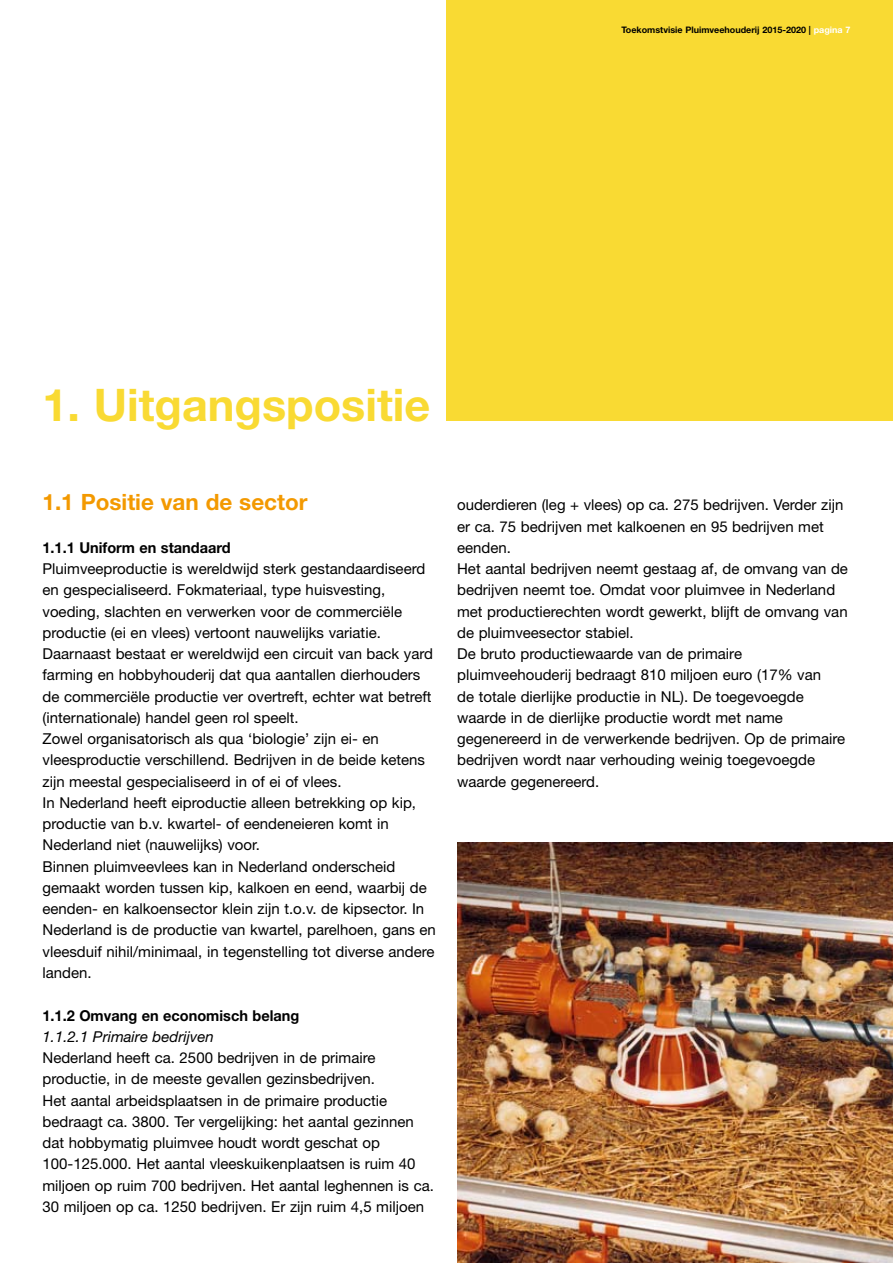
<style>
.page{position:relative;width:893px;height:1263px;background:#fff}
.page>*{position:absolute;margin:0;border:0;box-sizing:border-box;transform-origin:0 0}
.t1{font:700 45px "Helvetica Neue";color:#f9da33}
.t2{font:700 22.5px "Helvetica Neue";color:#f39900}
.t3{font:15px/21.3px "Helvetica Neue";color:#000}
.t4{font:700 15px "Helvetica Neue";color:#000}
.t5{font:italic 15px "Helvetica Neue";color:#000}
.t6{font:700 9px "Helvetica Neue";color:#000}
.s1{color:#fff}
</style>
<div class="page">
<img style="left:457px;top:842px;width:436px;height:421px">
<div style="left:446px;top:0;width:447px;height:421px;background:#f9da33"></div>
<p class="t6" style="left:621px;top:24px;width:231px">Toekomstvisie Pluimveehouderij 2015-2020 | <span class="s1">pagina 7</span></p>
<h1 class="t1" style="left:43px;top:377px;width:389px">1. Uitgangspositie</h1>
<h2 class="t2" style="left:43px;top:488px;width:267px">1.1 Positie van de sector</h2>
<p class="t4" style="left:43px;top:538px;width:190px">1.1.1 Uniform en standaard</p>
<p class="t3" style="left:43px;top:558px;width:395px">Pluimveeproductie is wereldwijd sterk gestandaardiseerd en gespecialiseerd. Fokmateriaal, type huisvesting, voeding, slachten en verwerken voor de commerciële productie (ei en vlees) vertoont nauwelijks variatie.<br>Daarnaast bestaat er wereldwijd een circuit van back yard farming en hobbyhouderij dat qua aantallen dierhouders de commerciële productie ver overtreft, echter wat betreft (internationale) handel geen rol speelt.<br>Zowel organisatorisch als qua ‘biologie’ zijn ei- en vleesproductie verschillend. Bedrijven in de beide ketens zijn meestal gespecialiseerd in of ei of vlees.<br>In Nederland heeft eiproductie alleen betrekking op kip, productie van b.v. kwartel- of eendeneieren komt in Nederland niet (nauwelijks) voor.<br>Binnen pluimveevlees kan in Nederland onderscheid gemaakt worden tussen kip, kalkoen en eend, waarbij de eenden- en kalkoensector klein zijn t.o.v. de kipsector. In Nederland is de productie van kwartel, parelhoen, gans en vleesduif nihil/minimaal, in tegenstelling tot diverse andere landen.</p>
<p class="t4" style="left:43px;top:1006px;width:258px">1.1.2 Omvang en economisch belang</p>
<p class="t5" style="left:43px;top:1027px;width:173px">1.1.2.1 Primaire bedrijven</p>
<p class="t3" style="left:43px;top:1047px;width:393px">Nederland heeft ca. 2500 bedrijven in de primaire productie, in de meeste gevallen gezinsbedrijven.<br>Het aantal arbeidsplaatsen in de primaire productie bedraagt ca. 3800. Ter vergelijking: het aantal gezinnen dat hobbymatig pluimvee houdt wordt geschat op 100-125.000. Het aantal vleeskuikenplaatsen is ruim 40 miljoen op ruim 700 bedrijven. Het aantal leghennen is ca.<br>30 miljoen op ca. 1250 bedrijven. Er zijn ruim 4,5 miljoen</p>
<p class="t3" style="left:457px;top:494px;width:392px">ouderdieren (leg + vlees) op ca. 275 bedrijven. Verder zijn er ca. 75 bedrijven met kalkoenen en 95 bedrijven met eenden.<br>Het aantal bedrijven neemt gestaag af, de omvang van de bedrijven neemt toe. Omdat voor pluimvee in Nederland met productierechten wordt gewerkt, blijft de omvang van de pluimveesector stabiel.<br>De bruto productiewaarde van de primaire pluimveehouderij bedraagt 810 miljoen euro (17% van<br>de totale dierlijke productie in NL). De toegevoegde waarde in de dierlijke productie wordt met name gegenereerd in de verwerkende bedrijven. Op de primaire bedrijven wordt naar verhouding weinig toegevoegde waarde gegenereerd.</p>
</div>
